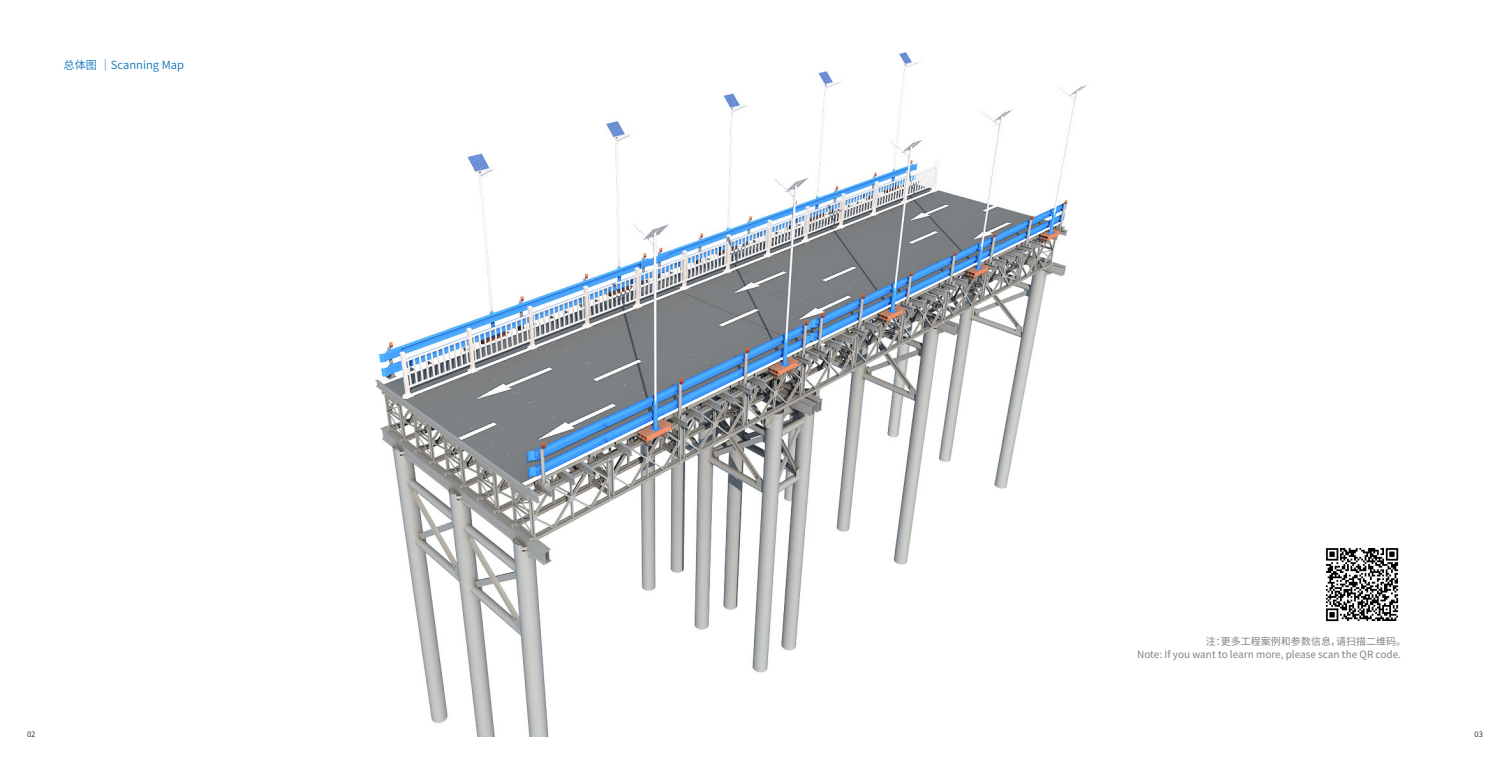
<style>
.page{position:relative;width:1510px;height:766px;background:#fff}
.page>*{position:absolute;margin:0;border:0;box-sizing:border-box;transform-origin:0 0}
.t1{font:11.25px "Source Han Sans CN";color:#1074bc}
.t2{font:10px/13.1px "Source Han Sans CN";color:#808285}
.t3{font:7.5px "Source Han Sans CN";color:#231f20}
</style>
<div class="page">
<img style="left:375px;top:52px;width:712px;height:684px">
<img style="left:1325px;top:548px;width:74px;height:74px">
<p class="t1" style="left:63px;top:59px;width:122px">总体图 ｜Scanning Map</p>
<p class="t2" style="left:1137px;top:635px;width:270px;text-indent:69px">注：更多工程案例和参数信息，请扫描二维码。<br>Note: If you want to learn more, please scan the QR code.</p>
<p class="t3" style="left:27px;top:729px;width:10px">02</p>
<p class="t3" style="left:1474px;top:729px;width:10px">03</p>
</div>
